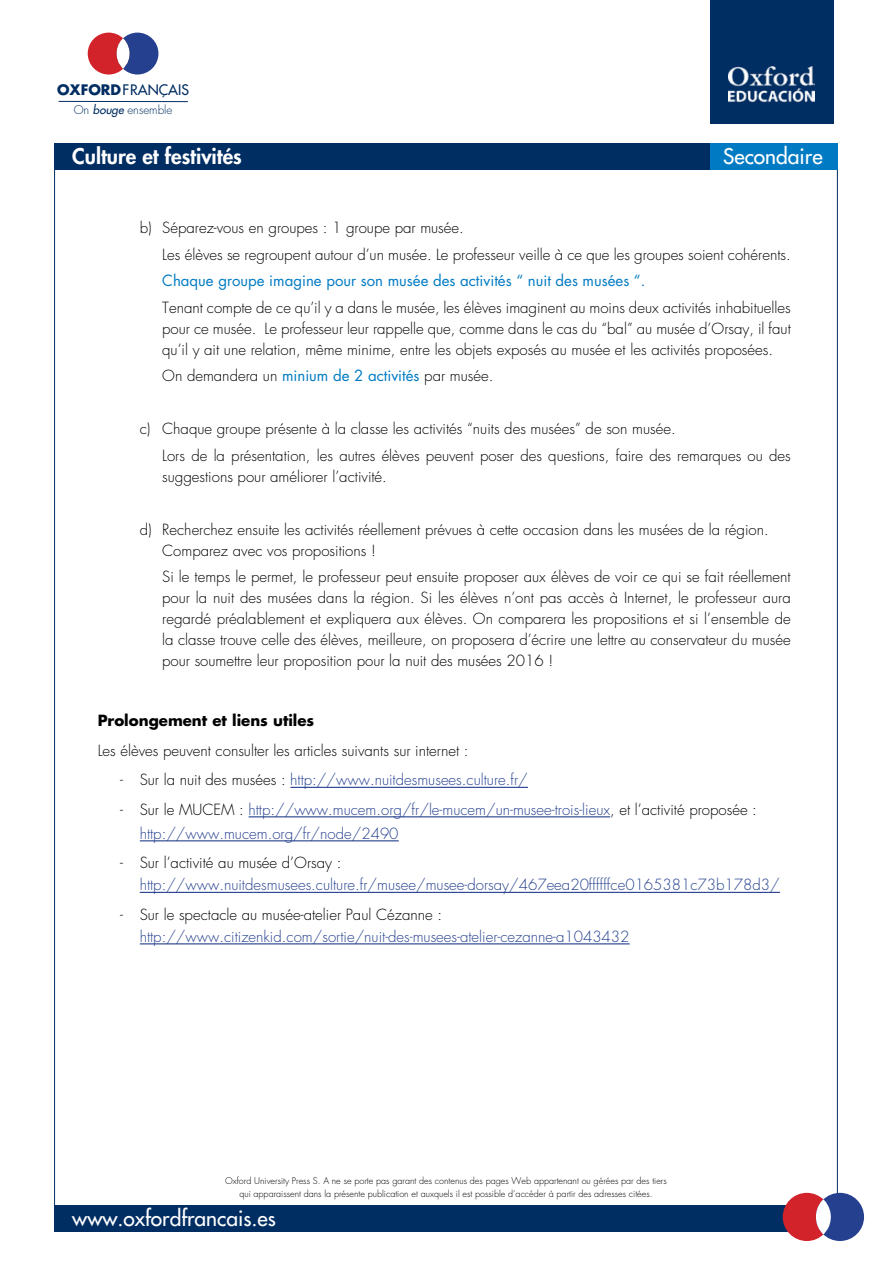
<style>
.page{position:relative;width:893px;height:1263px;background:#fff}
.page>*{position:absolute;margin:0;border:0;box-sizing:border-box;transform-origin:0 0}
.t1{font:21px "Futura";color:#fff}
.t2{font:800 21px "Futura";color:#fff}
.t3{font:300 15px/21px "Futura";color:#000}
.t4{font:300 15px/24px "Futura";color:#25408f}
.t5{font:15px "Futura";color:#007bc3}
.t6{font:700 15px "Futura";color:#000}
.t7{font:14.1px "Futura";color:#002d62}
.t8{font:300 11.7px "Futura";color:#002d62}
.t9{font:300 9px/13px "Futura";color:#000;text-align:center}
.s1{font-weight:700}
.s2{font-weight:400;font-style:italic}
.s3{font-weight:400;color:#007bc3}
.s4{color:#000}
</style>
<div class="page">
<hr style="left:59px;top:101px;width:129px;height:1px;background:#002d62">
<div style="left:88px;top:33px;width:42px;height:42px;background:#d2232a;border-radius:50%"></div>
<div style="left:117px;top:33px;width:41px;height:42px;background:#25408f;border-radius:50%"></div>
<svg style="left:117px;top:38px;width:13px;height:31px"></svg>
<div style="left:710px;top:0;width:123px;height:123px;background:#002d62"></div>
<img style="left:729px;top:66px;width:85px;height:37px">
<div style="left:54px;top:144px;width:656px;height:26px;background:#002d62"></div>
<div style="left:710px;top:144px;width:127px;height:26px;background:#007bc3"></div>
<div style="left:54px;top:1205px;width:783px;height:26px;background:#002d62"></div>
<div style="left:783px;top:1193px;width:48px;height:48px;background:#d2232a;border-radius:50%"></div>
<div style="left:816px;top:1193px;width:48px;height:48px;background:#25408f;border-radius:50%"></div>
<svg style="left:816px;top:1199px;width:15px;height:35px"></svg>
<hr style="left:290px;top:787px;width:238px;height:1px;background:#25408f">
<hr style="left:249px;top:816px;width:361px;height:1px;background:#25408f">
<hr style="left:140px;top:840px;width:259px;height:1px;background:#25408f">
<hr style="left:140px;top:892px;width:640px;height:1px;background:#25408f">
<hr style="left:140px;top:943px;width:490px;height:1px;background:#25408f">
<p class="t7" style="left:57px;top:81px;width:134px"><span class="s1">OXFORD</span>FRANÇAIS</p>
<p class="t8" style="left:74px;top:102px;width:100px">On <span class="s2">bouge</span> ensemble</p>
<h1 class="t2" style="left:72px;top:143px;width:171px">Culture et festivités</h1>
<h1 class="t1" style="left:723px;top:143px;width:101px">Secondaire</h1>
<p class="t3" style="left:162px;top:215px;width:630px;line-height:26.5px;text-indent:-22px">b) Séparez-vous en groupes : 1 groupe par musée.<br>Les élèves se regroupent autour d’un musée. Le professeur veille à ce que les groupes soient cohérents.</p>
<p class="t5" style="left:162px;top:271px;width:485px">Chaque groupe imagine pour son musée des activités “ nuit des musées “.</p>
<p class="t3" style="left:162px;top:297px;width:630px;text-align:justify">Tenant compte de ce qu’il y a dans le musée, les élèves imaginent au moins deux activités inhabituelles pour ce musée. Le professeur leur rappelle que, comme dans le cas du “bal” au musée d’Orsay, il faut qu’il y ait une relation, même minime, entre les objets exposés au musée et les activités proposées.</p>
<p class="t3" style="left:162px;top:366px;width:333px">On demandera un <span class="s3">minium de 2 activités</span> par musée.</p>
<p class="t3" style="left:162px;top:416px;width:630px;line-height:26.5px;text-indent:-22px">c) Chaque groupe présente à la classe les activités “nuits des musées” de son musée.<br>Lors de la présentation, les autres élèves peuvent poser des questions, faire des remarques ou des</p>
<p class="t3" style="left:162px;top:466px;width:226px">suggestions pour améliorer l’activité.</p>
<p class="t3" style="left:162px;top:519px;width:608px;text-indent:-22px">d) Recherchez ensuite les activités réellement prévues à cette occasion dans les musées de la région.<br>Comparez avec vos propositions !</p>
<p class="t3" style="left:162px;top:567px;width:630px;text-align:justify">Si le temps le permet, le professeur peut ensuite proposer aux élèves de voir ce qui se fait réellement pour la nuit des musées dans la région. Si les élèves n’ont pas accès à Internet, le professeur aura regardé préalablement et expliquera aux élèves. On comparera les propositions et si l’ensemble de la classe trouve celle des élèves, meilleure, on proposera d’écrire une lettre au conservateur du musée pour soumettre leur proposition pour la nuit des musées 2016 !</p>
<p class="t6" style="left:98px;top:710px;width:218px">Prolongement et liens utiles</p>
<p class="t3" style="left:98px;top:740px;width:372px">Les élèves peuvent consulter les articles suivants sur internet :</p>
<p class="t4" style="left:120px;top:768px;width:409px"><span class="s4">- Sur la nuit des musées :</span> http://www.nuitdesmusees.culture.fr/</p>
<p class="t4" style="left:140px;top:797px;width:619px;text-indent:-20px"><span class="s4">- Sur le MUCEM :</span> http://www.mucem.org/fr/le-mucem/un-musee-trois-lieux<span class="s4">, et l’activité proposée : </span>http://www.mucem.org/fr/node/2490</p>
<p class="t3" style="left:120px;top:852px;width:223px">- Sur l’activité au musée d’Orsay :</p>
<p class="t4" style="left:140px;top:873px;width:642px">http://www.nuitdesmusees.culture.fr/musee/musee-dorsay/467eea20ffffffce0165381c73b178d3/</p>
<p class="t3" style="left:120px;top:904px;width:323px">- Sur le spectacle au musée-atelier Paul Cézanne :</p>
<p class="t4" style="left:140px;top:924px;width:491px">http://www.citizenkid.com/sortie/nuit-des-musees-atelier-cezanne-a1043432</p>
<p class="t9" style="left:225px;top:1174px;width:443px">Oxford University Press S. A ne se porte pas garant des contenus des pages Web appartenant ou gérées par des tiers qui apparaissent dans la présente publication et auxquels il est possible d’accéder à partir des adresses citées.</p>
<h1 class="t1" style="left:72px;top:1204px;width:205px">www.oxfordfrancais.es</h1>
</div>
